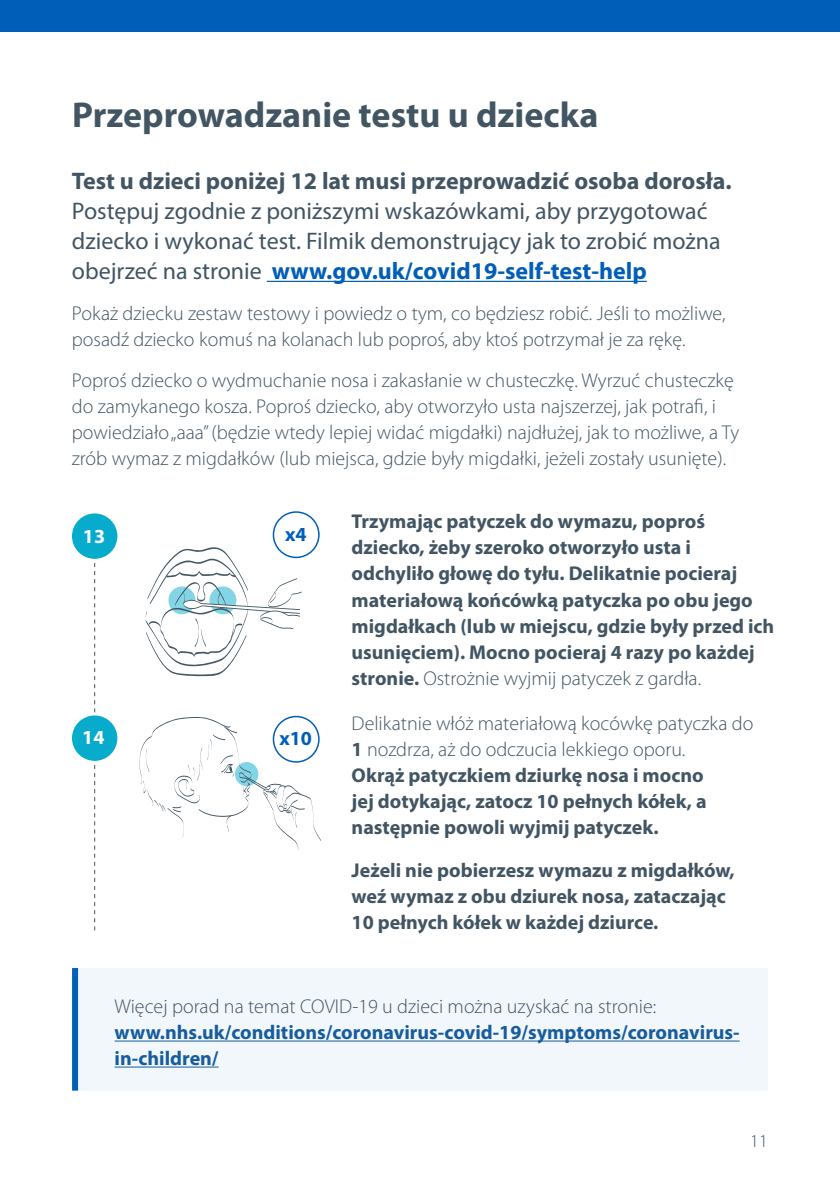
<style>
.page{position:relative;width:840px;height:1191px;background:#fff}
.page>*{position:absolute;margin:0;border:0;box-sizing:border-box;transform-origin:0 0}
.Heading_2__h2{font:700 36px "Myriad Pro";color:#425563}
.Heading_3__h3{font:24px/30px "Myriad Pro";color:#425563}
.Paragraph_Black__p{font:300 20px/26px "Myriad Pro";color:#425563}
.Paragraph_Black__p-2{font:700 20px/26px "Myriad Pro";color:#425563}
.Paragraph_Black__p-3{font:700 20px/26px "Myriad Pro";color:#175d9e}
.Paragraph_Bold__p{font:700 20px/26px "Myriad Pro";color:#425563}
.Paragraph_Blue__p{font:700 20px "Myriad Pro";color:#005eb8}
.Paragraph_White__p{font:700 20px "Myriad Pro";color:#fff}
.Page_number__p{font:300 18px "Myriad Pro";color:#425563}
.s1{font-weight:700}
.s2{font-weight:700;color:#005eb8}
.s3{font-weight:300}
.s4{font-weight:300;color:#425563}
</style>
<div class="page">
<svg style="left:94px;top:563px;width:1px;height:367px"></svg>
<div style="left:72px;top:513px;width:45px;height:46px;background:#07accd;border-radius:50%"></div>
<div style="left:72px;top:715px;width:45px;height:46px;background:#07accd;border-radius:50%"></div>
<svg style="left:145px;top:546px;width:157px;height:130px"></svg>
<div style="left:272px;top:511px;width:47px;height:47px;border:2px solid #005eb8;border-radius:50%"></div>
<svg style="left:139px;top:717px;width:182px;height:133px"></svg>
<div style="left:272px;top:716px;width:47px;height:46px;border:2px solid #005eb8;border-radius:50%"></div>
<div style="left:72px;top:968px;width:695px;height:122px;background:#f2f7fb"></div>
<div style="left:72px;top:968px;width:6px;height:122px;background:#005eb8"></div>
<hr style="left:114px;top:1040px;width:625px;height:1px;background:#175d9e">
<hr style="left:114px;top:1066px;width:104px;height:1px;background:#175d9e">
<div style="left:0;top:0;width:839px;height:31px;background:#005eb8"></div>
<hr style="left:267px;top:281px;width:379px;height:1px;background:#005eb8">
<h3 class="Heading_2__h2" style="left:72px;top:92px;width:527px">Przeprowadzanie testu u dziecka</h3>
<p class="Heading_3__h3" style="left:72px;top:165px;width:661px"><span class="s1">Test u dzieci poniżej 12 lat musi przeprowadzić osoba dorosła.<br></span>Postępuj zgodnie z poniższymi wskazówkami, aby przygotować dziecko i wykonać test. Filmik demonstrujący jak to zrobić można obejrzeć na stronie <span class="s2">www.gov.uk/covid19-self-test-help</span></p>
<p class="Paragraph_Black__p" style="left:72px;top:300px;width:655px">Pokaż dziecku zestaw testowy i powiedz o tym, co będziesz robić. Jeśli to możliwe, posadź dziecko komuś na kolanach lub poproś, aby ktoś potrzymał je za rękę.</p>
<p class="Paragraph_Black__p" style="left:72px;top:367px;width:668px">Poproś dziecko o wydmuchanie nosa i zakasłanie w chusteczkę. Wyrzuć chusteczkę do zamykanego kosza. Poproś dziecko, aby otworzyło usta najszerzej, jak potrafi, i powiedziało „aaa” (będzie wtedy lepiej widać migdałki) najdłużej, jak to możliwe, a Ty zrób wymaz z migdałków (lub miejsca, gdzie były migdałki, jeżeli zostały usunięte).</p>
<h2 class="Paragraph_White__p" style="left:83px;top:523px;width:24px">13</h2>
<h2 class="Paragraph_White__p" style="left:82px;top:724px;width:24px">14</h2>
<p class="Paragraph_Blue__p" style="left:285px;top:521px;width:23px">x4</p>
<p class="Paragraph_Blue__p" style="left:279px;top:725px;width:34px">x10</p>
<p class="Paragraph_Black__p-2" style="left:351px;top:508px;width:424px">Trzymając patyczek do wymazu, poproś dziecko, żeby szeroko otworzyło usta i odchyliło głowę do tyłu. Delikatnie pocieraj materiałową końcówką patyczka po obu jego migdałkach (lub w miejscu, gdzie były przed ich usunięciem). Mocno pocieraj 4 razy po każdej stronie. <span class="s3">Ostrożnie wyjmij patyczek z gardła.</span></p>
<p class="Paragraph_Black__p" style="left:351px;top:710px;width:403px">Delikatnie włóż materiałową kocówkę patyczka do</p>
<p class="Paragraph_Black__p-2" style="left:351px;top:735px;width:356px">1 <span class="s3">nozdrza, aż do odczucia lekkiego oporu.<br></span>Okrąż patyczkiem dziurkę nosa i mocno jej dotykając, zatocz 10 pełnych kółek, a następnie powoli wyjmij patyczek.</p>
<h3 class="Paragraph_Bold__p" style="left:351px;top:856px;width:384px">Jeżeli nie pobierzesz wymazu z migdałków, weź wymaz z obu dziurek nosa, zataczając<br>10 pełnych kółek w każdej dziurce.</h3>
<p class="Paragraph_Black__p-3" style="left:114px;top:992px;width:626px"><span class="s4">Więcej porad na temat COVID-19 u dzieci można uzyskać na stronie: </span>www.nhs.uk/conditions/coronavirus-covid-19/symptoms/coronavirus&shy;in-children/</p>
<p class="Page_number__p" style="left:749px;top:1130px;width:19px">11</p>
</div>
